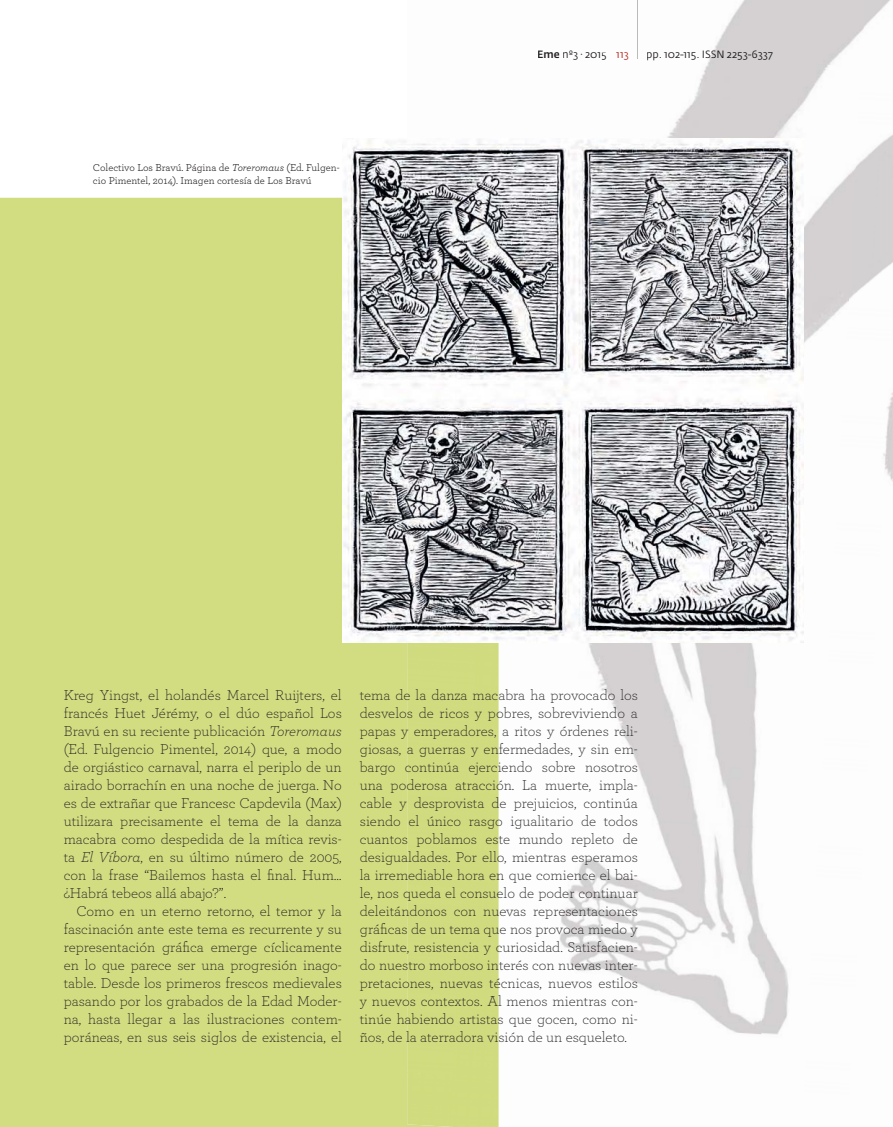
<style>
.page{position:relative;width:893px;height:1127px;background:#fff}
.page>*{position:absolute;margin:0;border:0;box-sizing:border-box;transform-origin:0 0}
.t1{font:300 15px/18px "Archer";color:#231f20;text-align:justify}
.t2{font:10.5px/12.6px "Archer";color:#231f20}
.t3{font:10.5px "Fedra Sans Pro";color:#231f20}
.s1{font-style:italic}
.s2{font-weight:500}
.s3{color:#b6231b}
.s4{color:#1c1819}
</style>
<div class="page">
<img style="left:637px;top:0;width:163px;height:138px">
<img style="left:800px;top:0;width:93px;height:298px">
<img style="left:773px;top:256px;width:78px;height:779px">
<img style="left:846px;top:313px;width:47px;height:722px">
<img style="left:588px;top:642px;width:197px;height:187px">
<img style="left:559px;top:813px;width:214px;height:222px">
<img style="left:637px;top:0;width:1px;height:58px">
<img style="left:647px;top:51px;width:126px;height:10px">
<div style="left:0;top:198px;width:407px;height:929px;background:#d2dd81"></div>
<div style="left:407px;top:642px;width:43px;height:430px;background:#d0db7f"></div>
<div style="left:450px;top:643px;width:49px;height:484px;background:#d0db7f"></div>
<div style="left:407px;top:1072px;width:47px;height:55px;background:#d0db7f"></div>
<img style="left:342px;top:138px;width:462px;height:504px">
<p class="t2" style="left:93px;top:162px;width:248px">Colectivo Los Bravú. Página de <span class="s1">Toreromaus</span> (Ed. Fulgen&shy;cio Pimentel, 2014). Imagen cortesía de Los Bravú</p>
<p class="t3" style="left:537px;top:50px;width:93px"><span class="s2">Eme</span> nº3 · 2015 <span class="s3">113</span></p>
<p class="t3" style="left:646px;top:50px;width:128px">pp. 102-115. ISS<span class="s4">N 2253-6337</span></p>
<p class="t1" style="left:64px;top:687px;width:280px">Kreg Yingst, el holandés Marcel Ruijters, el francés Huet Jérémy, o el dúo español Los Bravú en su reciente publicación <span class="s1">Toreromaus </span>(Ed. Fulgencio Pimentel, 2014) que, a modo de orgiástico carnaval, narra el periplo de un airado borrachín en una noche de juerga. No es de extrañar que Francesc Capdevila (Max) utilizara precisamente el tema de la danza macabra como despedida de la mítica revis&shy;ta <span class="s1">El Víbora</span>, en su último número de 2005, con la frase “Bailemos hasta el final. Hum… ¿Habrá tebeos allá abajo?”.</p>
<p class="t1" style="left:64px;top:903px;width:280px;text-indent:13px">Como en un eterno retorno, el temor y la fascinación ante este tema es recurrente y su representación gráfica emerge cíclicamente en lo que parece ser una progresión inago&shy;table. Desde los primeros frescos medievales pasando por los grabados de la Edad Moder&shy;na, hasta llegar a las ilustraciones contem&shy;poráneas, en sus seis siglos de existencia, el</p>
<p class="t1" style="left:360px;top:687px;width:280px">tema de la danza macabra ha provocado los desvelos de ricos y pobres, sobreviviendo a papas y emperadores, a ritos y órdenes reli&shy;giosas, a guerras y enfermedades, y sin em&shy;bargo continúa ejerciendo sobre nosotros una poderosa atracción. La muerte, impla&shy;cable y desprovista de prejuicios, continúa siendo el único rasgo igualitario de todos cuantos poblamos este mundo repleto de desigualdades. Por ello, mientras esperamos la irremediable hora en que comience el bai&shy;le, nos queda el consuelo de poder continuar deleitándonos con nuevas representaciones gráficas de un tema que nos provoca miedo y disfrute, resistencia y curiosidad. Satisfacien&shy;do nuestro morboso interés con nuevas inter&shy;pretaciones, nuevas técnicas, nuevos estilos y nuevos contextos. Al menos mientras con&shy;tinúe habiendo artistas que gocen, como ni&shy;ños, de la aterradora visión de un esqueleto.</p>
</div>
